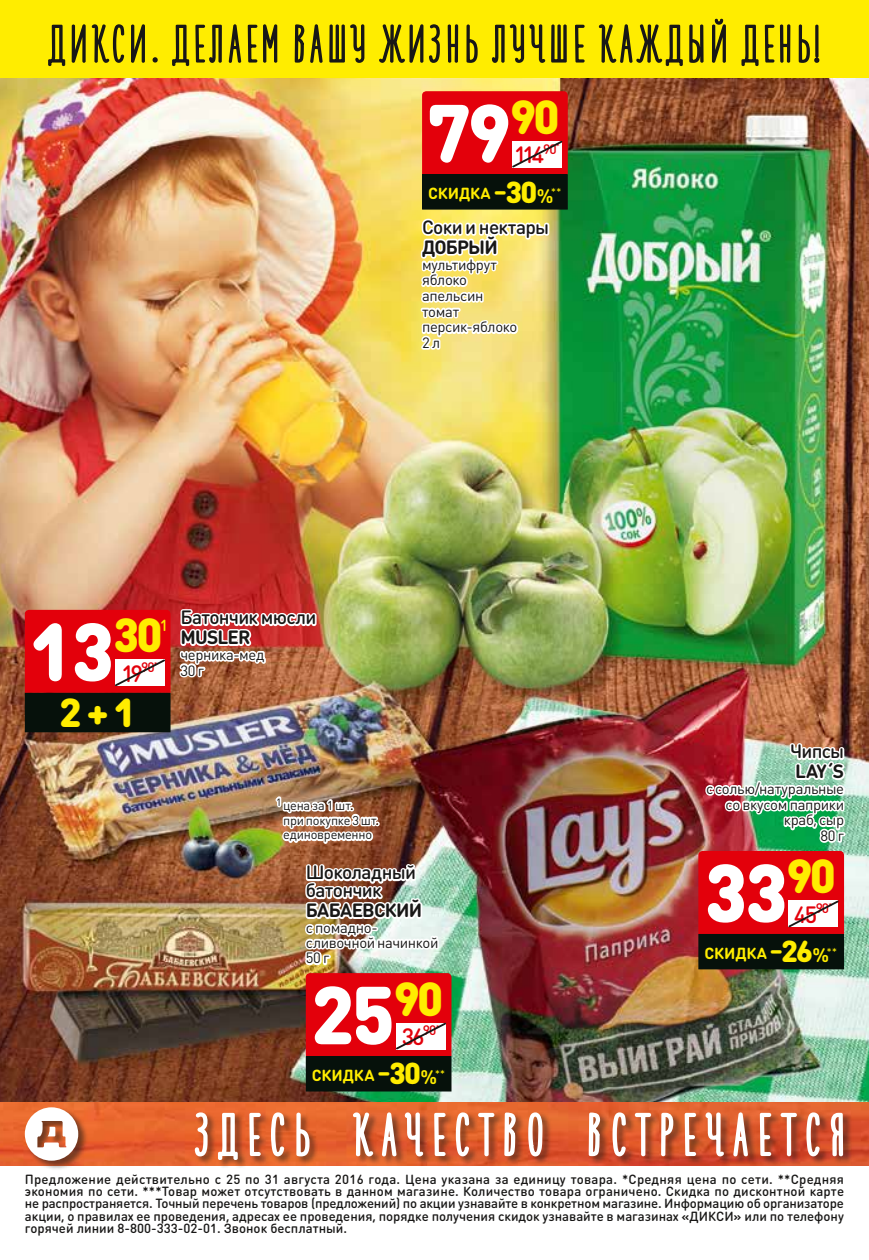
<style>
.page{position:relative;width:869px;height:1260px;background:#fff}
.page>*{position:absolute;margin:0;border:0;box-sizing:border-box;transform-origin:0 0}
.t1{font:900 80.85px "DIN Round Pro";letter-spacing:-.04em;color:#fff}
.t2{font:900 39.9px "DIN Round Pro";color:#ffed00}
.t3{font:500 23.28px "DIN Round Pro";letter-spacing:-.135em;color:#e3000b}
.t4{font:500 19.07px/18px "DIN Round Pro";letter-spacing:-.04em;color:#181716}
.t5{font:700 19.07px "DIN Round Pro";letter-spacing:-.04em;color:#181716}
.t6{font:700 15.92px "DIN Round Pro";letter-spacing:-.01em;color:#ffed00}
.t7{font:500 15.92px "DIN Round Pro";color:#ffed00}
.t8{font:14.7px/15.8px "DIN Round Pro";letter-spacing:-.025em;color:#181716}
.t9{font:500 13.12px/12.2px "DIN Round Pro";color:#181716;text-align:justify}
.t10{font:12.6px/14.7px "DIN Round Pro";letter-spacing:-.02em;color:#181716}
.s1{font-size:28.18px}
.s2{font-weight:900;font-size:29.93px}
.s3{font-size:19.43px}
</style>
<div class="page">
<img style="left:0;top:78px;width:868px;height:1024px">
<div style="left:422px;top:175px;width:145px;height:34px;background:#06110b"></div>
<div style="left:422px;top:174px;width:145px;height:36px;border:1px solid #06110b"></div>
<svg style="left:422px;top:91px;width:145px;height:83px;background:#e41b24"></svg>
<div style="left:25px;top:693px;width:145px;height:39px;background:#06110b"></div>
<svg style="left:25px;top:610px;width:145px;height:83px;background:#e31a24"></svg>
<svg style="left:417px;top:216px;width:133px;height:136px"></svg>
<svg style="left:176px;top:605px;width:143px;height:75px"></svg>
<img style="left:0;top:1102px;width:869px;height:63px">
<div style="left:194px;top:1112px;width:659px;height:58px;background:#181716;opacity:.57"></div>
<svg style="left:192px;top:1111px;width:18px;height:47px"></svg>
<svg style="left:216px;top:1111px;width:23px;height:50px"></svg>
<img style="left:248px;top:741px;width:14px;height:417px">
<img style="left:269px;top:741px;width:201px;height:429px">
<svg style="left:476px;top:1111px;width:19px;height:46px"></svg>
<img style="left:502px;top:1021px;width:15px;height:149px">
<svg style="left:526px;top:1052px;width:17px;height:118px"></svg>
<svg style="left:586px;top:1021px;width:16px;height:149px"></svg>
<svg style="left:610px;top:1067px;width:17px;height:103px"></svg>
<svg style="left:633px;top:1111px;width:19px;height:46px"></svg>
<svg style="left:659px;top:1111px;width:15px;height:47px"></svg>
<img style="left:683px;top:740px;width:165px;height:430px">
<div style="left:24px;top:1107px;width:65px;height:64px;background:#181716;opacity:.57"></div>
<svg style="left:25px;top:1107px;width:53px;height:54px"></svg>
<div style="left:0;top:0;width:868px;height:78px;background:#ffed00"></div>
<img style="left:47px;top:24px;width:112px;height:67px">
<svg style="left:171px;top:24px;width:107px;height:71px"></svg>
<svg style="left:293px;top:24px;width:73px;height:71px"></svg>
<svg style="left:379px;top:24px;width:80px;height:39px"></svg>
<svg style="left:466px;top:24px;width:12px;height:39px"></svg>
<svg style="left:491px;top:24px;width:76px;height:39px"></svg>
<svg style="left:575px;top:24px;width:10px;height:39px"></svg>
<svg style="left:599px;top:24px;width:105px;height:71px"></svg>
<svg style="left:711px;top:18px;width:15px;height:45px"></svg>
<svg style="left:741px;top:24px;width:79px;height:42px"></svg>
<h1 class="t1" style="left:427px;top:72px;width:134px">79<sup>90</sup></h1>
<p class="t6" style="left:428px;top:182px;width:135px">СКИДКА <span class="s1">–</span><span class="s2">30</span><span class="s3">%</span><sup>**</sup></p>
<h3 class="t3" style="left:514px;top:139px;width:47px">114<sup>90</sup><sup>*</sup></h3>
<h3 class="t4" style="left:422px;top:217px;width:128px">Соки и нектары</h3>
<h3 class="t5" style="left:422px;top:234px;width:77px">ДОБРЫЙ</h3>
<p class="t8" style="left:422px;top:256px;width:97px">мультифрут яблоко апельсин томат персик-яблоко<br>2 л</p>
<h1 class="t1" style="left:30px;top:590px;width:134px">13<sup>30</sup></h1>
<p class="t7" style="left:160px;top:615px;width:10px">1</p>
<h2 class="t2" style="left:59px;top:682px;width:79px">2 + 1</h2>
<h3 class="t3" style="left:121px;top:657px;width:38px">19<sup>90</sup><sup>*</sup></h3>
<h3 class="t4" style="left:180px;top:608px;width:137px">Батончик мюсли</h3>
<h3 class="t5" style="left:180px;top:624px;width:72px">MUSLER</h3>
<p class="t8" style="left:180px;top:646px;width:86px">черника-мед<br>30 г</p>
<p class="t10" style="left:283px;top:797px;width:97px;text-indent:-7px"><sup>1</sup> цена за 1 шт.<br>при покупке 3 шт. единовременно</p>
<h3 class="t4" style="left:305px;top:863px;width:112px">Шоколадный батончик</h3>
<h3 class="t5" style="left:306px;top:897px;width:118px">БАБАЕВСКИЙ</h3>
<p class="t8" style="left:305px;top:920px;width:134px;line-height:15.2px">с помадно&shy;сливочной начинкой<br>50 г</p>
<h1 class="t1" style="left:311px;top:954px;width:134px">25<sup>90</sup></h1>
<p class="t6" style="left:312px;top:1064px;width:135px">СКИДКА <span class="s1">–</span><span class="s2">30</span><span class="s3">%</span><sup>**</sup></p>
<h3 class="t3" style="left:401px;top:1021px;width:39px">36<sup>90</sup><sup>*</sup></h3>
<h3 class="t4" style="left:789px;top:742px;width:56px">Чипсы</h3>
<h3 class="t5" style="left:794px;top:758px;width:50px">LAY´S</h3>
<p class="t8" style="left:705px;top:780px;width:139px;text-align:right">с солью/натуральные со вкусом паприки краб, сыр<br>80 г</p>
<h1 class="t1" style="left:703px;top:832px;width:134px">33<sup>90</sup></h1>
<p class="t6" style="left:704px;top:942px;width:134px">СКИДКА <span class="s1">–</span><span class="s2">26</span><span class="s3">%</span><sup>**</sup></p>
<h3 class="t3" style="left:793px;top:899px;width:40px">45<sup>90</sup><sup>*</sup></h3>
<p class="t9" style="left:25px;top:1173px;width:820px">Предложение действительно с 25 по 31 августа 2016 года. Цена указана за единицу товара. *Средняя цена по сети. **Средняя экономия по сети. ***Товар может отсутствовать в данном магазине. Количество товара ограничено. Скидка по дисконтной карте не распространяется. Точный перечень товаров (предложений) по акции узнавайте в конкретном магазине. Информацию об организаторе акции, о правилах ее проведения, адресах ее проведения, порядке получения скидок узнавайте в магазинах «ДИКСИ» или по телефону горячей линии 8-800-333-02-01. Звонок бесплатный.</p>
</div>
